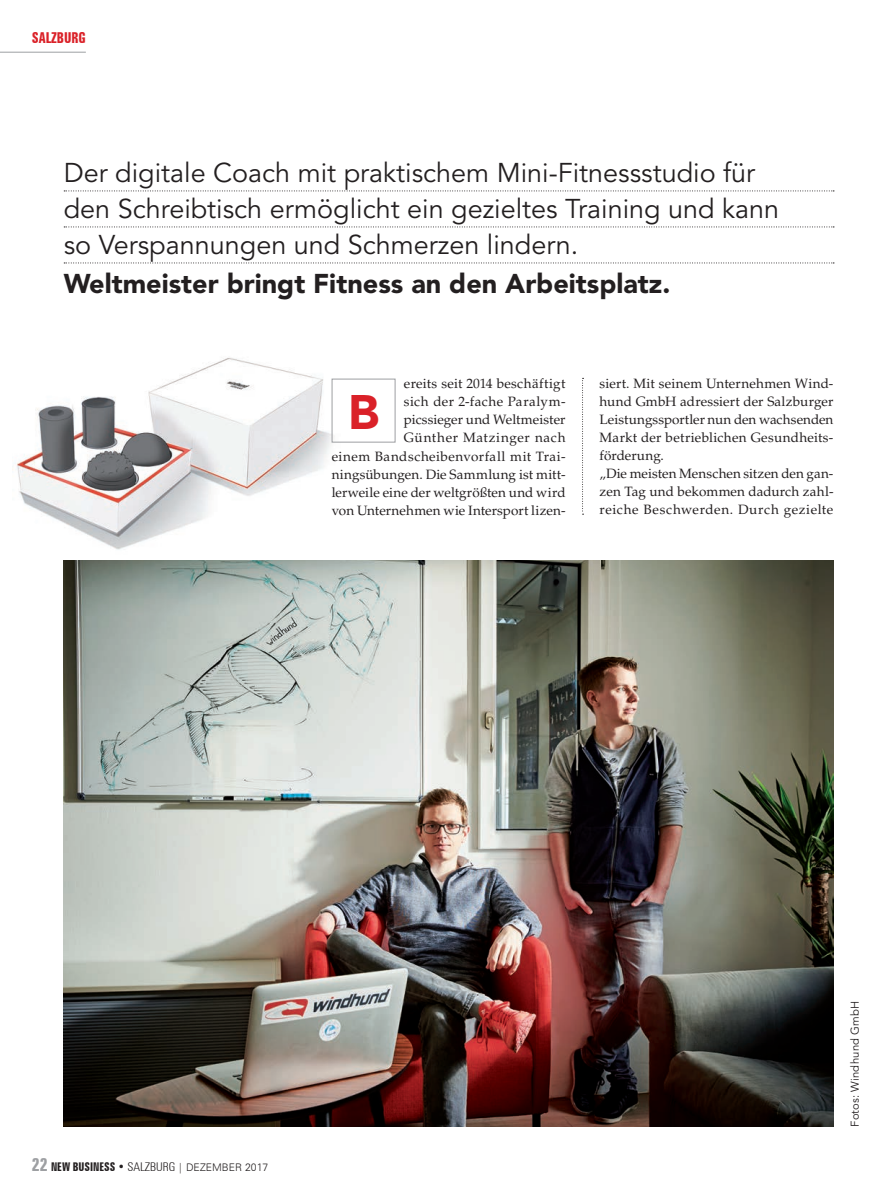
<style>
.page{position:relative;width:893px;height:1191px;background:#fff}
.page>*{position:absolute;margin:0;border:0;box-sizing:border-box;transform-origin:0 0}
.t1{font:900 48px "Avenir LT Std";color:#da2128}
.t2{font:27px/36px "Avenir LT Std";color:#231f20}
.t3{font:900 27px "Avenir LT Std";color:#231f20}
.t4{font:700 extra-condensed 15px "Zurich BT";color:#da2128}
.t5{font:13.5px/18px "Palatino LT Std";letter-spacing:.01em;color:#231f20;text-align:right}
.t6{font:11.25px "Avenir LT Std";letter-spacing:.02em;color:#231f20}
.t7{font:300 10.5px "Zurich BT";color:#231f20}
.s1{font-weight:700;font-stretch:extra-condensed;font-size:18px;color:#9d9fa2}
.s2{font-weight:700;font-stretch:extra-condensed;font-size:12px}
.s3{font-stretch:condensed;font-size:12px}
</style>
<div class="page">
<hr style="left:0;top:52px;width:86px;height:1px;background:#9d9fa2">
<img style="left:15px;top:358px;width:327px;height:192px">
<div style="left:332px;top:379px;width:63px;height:63px;border:1px solid #9d9fa2"></div>
<img style="left:64px;top:560px;width:769px;height:566px">
<svg style="left:582px;top:378px;width:2px;height:137px"></svg>
<svg style="left:64px;top:190px;width:770px;height:1px"></svg>
<svg style="left:64px;top:226px;width:770px;height:1px"></svg>
<svg style="left:64px;top:262px;width:770px;height:1px"></svg>
<p class="t4" style="left:32px;top:29px;width:55px">SALZBURG</p>
<h2 class="t2" style="left:64px;top:155px;width:717px">Der digitale Coach mit praktischem Mini-Fitnessstudio für den Schreibtisch ermöglicht ein gezieltes Training und kann so Verspannungen und Schmerzen lindern.</h2>
<h2 class="t3" style="left:64px;top:267px;width:608px">Weltmeister bringt Fitness an den Arbeitsplatz.</h2>
<p class="t5" style="left:332px;top:375px;width:235px">ereits seit 2014 beschäftigt<br>sich der 2-fache Paralym-<br>picssieger und Weltmeister<br>Günther Matzinger nach<br>einem Bandscheibenvorfall mit Trai&shy;ningsübungen. Die Sammlung ist mitt&shy;lerweile eine der weltgrößten und wird von Unternehmen wie Intersport lizen-</p>
<p class="t5" style="left:600px;top:375px;width:235px;text-align:left">siert. Mit seinem Unternehmen Wind&shy;hund GmbH adressiert der Salzburger Leistungssportler nun den wachsenden Markt der betrieblichen Gesundheits&shy;förderung.<br>„Die meisten Menschen sitzen den gan&shy;zen Tag und bekommen dadurch zahl&shy;reiche Beschwerden. Durch gezielte</p>
<h1 class="t1" style="left:348px;top:383px;width:33px">B</h1>
<p class="t7" style="left:32px;top:1160px;width:238px"><span class="s1">22</span> <span class="s2">NEW BUSINESS •</span> <span class="s3">SALZBURG</span> | DEZEMBER 2017</p>
<p class="t6" style="left:849px;top:1126px;width:127px;rotate:-90deg">Fotos: Windhund GmbH</p>
</div>
